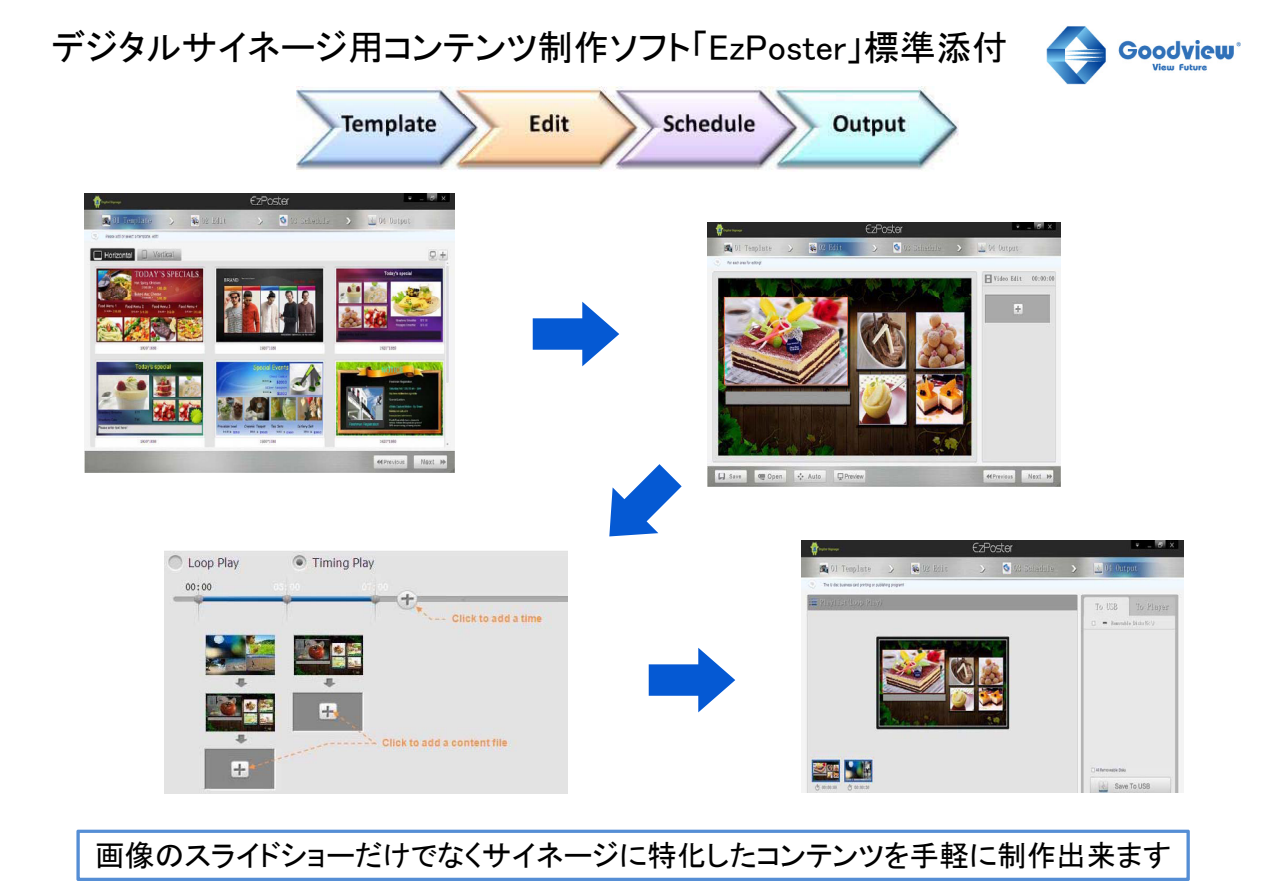
<style>
.page{position:relative;width:1263px;height:893px;background:#fff}
.page>*{position:absolute;margin:0;border:0;box-sizing:border-box;transform-origin:0 0}
.t1{font:94.65px "Koz Go Pro";color:#0559d3}
.t2{font:36px "MS P Gothic";color:#000}
.t3{font:29.85px "MS P Gothic";color:#000}
</style>
<div class="page">
<img style="left:296px;top:86px;width:663px;height:85px">
<img style="left:85px;top:194px;width:370px;height:278px">
<img style="left:84px;top:199px;width:624px;height:99px">
<img style="left:708px;top:222px;width:353px;height:265px">
<img style="left:84px;top:298px;width:977px;height:99px">
<img style="left:164px;top:550px;width:403px;height:243px">
<img style="left:802px;top:541px;width:382px;height:252px">
<svg style="left:76px;top:830px;width:1114px;height:51px"></svg>
<img style="left:1047px;top:26px;width:194px;height:58px">
<p class="t2" style="left:51px;top:29px;width:958px">デジタルサイネージ用コンテンツ制作ソフト「EzPoster」標準添付</p>
<h1 class="t1" style="left:528px;top:274px;width:96px">➡</h1>
<h1 class="t1" style="left:644px;top:620px;width:96px">➡</h1>
<p class="t3" style="left:95px;top:840px;width:1078px">画像のスライドショーだけでなくサイネージに特化したコンテンツを手軽に制作出来ます</p>
</div>
